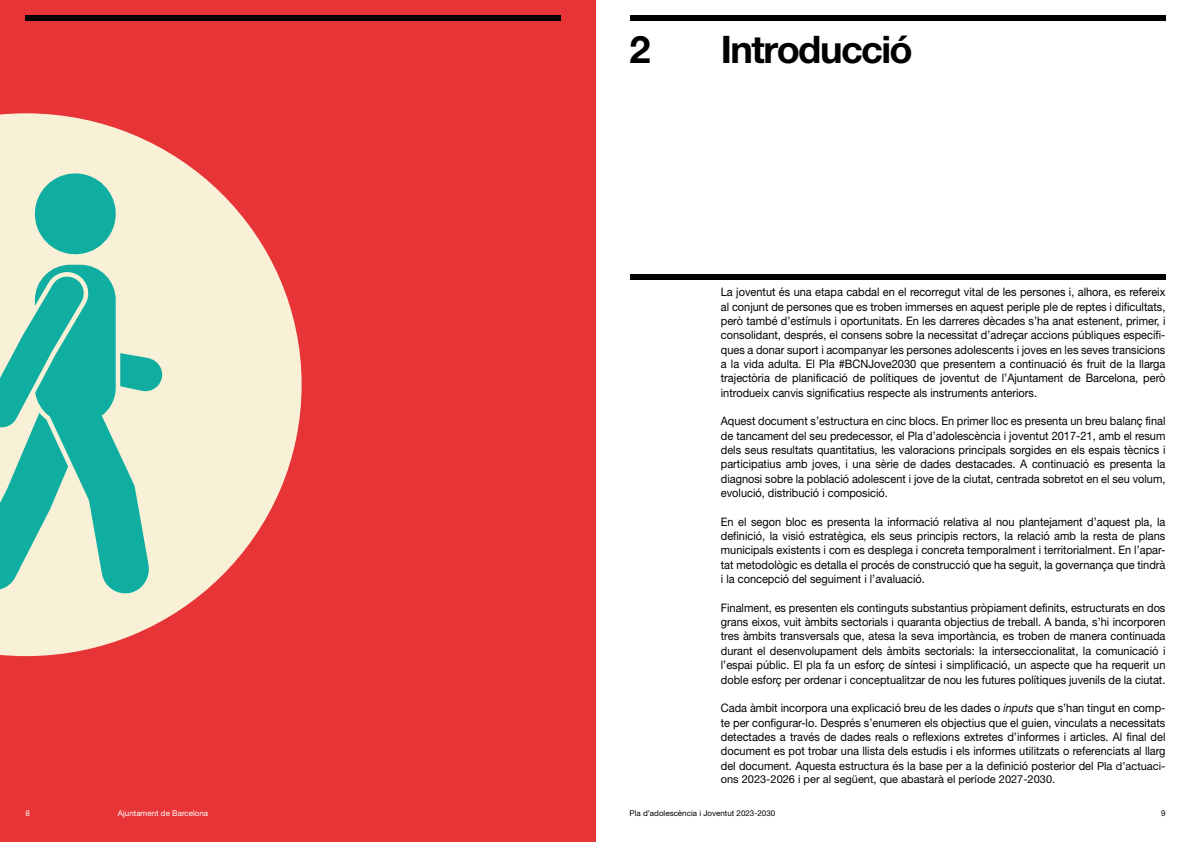
<style>
.page{position:relative;width:1191px;height:842px;background:#fff}
.page>*{position:absolute;margin:0;border:0;box-sizing:border-box;transform-origin:0 0}
.t1{font:700 38px "Helvetica Neue LT Std";letter-spacing:-.04em;color:#000}
.t2{font:11.7px/14.3px "Helvetica Neue LT Std";color:#000;text-align:justify;scale:.94 1}
.t3{font:11px "Helvetica Neue LT Std";color:#000}
.t4{font:8px "Helvetica Neue LT Std";color:#000}
.t5{font:8px "Helvetica Neue LT Std";color:#fff}
.s1{font-style:italic}
.s2{font-size:11px}
</style>
<div class="page">
<div style="left:629px;top:274px;width:536px;height:6px;background:#000"></div>
<div style="left:0;top:0;width:596px;height:842px;background:#e73436"></div>
<svg style="left:0;top:113px;width:302px;height:543px;fill:#f8f1d8"></svg>
<div style="left:35px;top:173px;width:81px;height:81px;background:#10aea1;border-radius:50%"></div>
<svg style="left:0;top:265px;width:163px;height:331px;background:#7bcdba"></svg>
<div style="left:629px;top:16px;width:536px;height:5px;background:#000"></div>
<div style="left:26px;top:16px;width:535px;height:5px;background:#000"></div>
<p class="t1" style="left:629px;top:26px;width:23px">2</p>
<p class="t1" style="left:721px;top:26px;width:193px">Introducció</p>
<p class="t2" style="left:721px;top:285px;width:474px">La joventut és una etapa cabdal en el recorregut vital de les persones i, alhora, es refereix al conjunt de persones que es troben immerses en aquest periple ple de reptes i dificultats, però també d’estímuls i oportunitats. En les darreres dècades s’ha anat estenent, primer, i consolidant, després, el consens sobre la necessitat d’adreçar accions públiques específi&shy;ques a donar suport i acompanyar les persones adolescents i joves en les seves transicions a la vida adulta. El Pla #BCNJove2030 que presentem a continuació és fruit de la llarga trajectòria de planificació de polítiques de joventut de l’Ajuntament de Barcelona, però introdueix canvis significatius respecte als instruments anteriors.</p>
<p class="t2" style="left:721px;top:414px;width:474px">Aquest document s’estructura en cinc blocs. En primer lloc es presenta un breu balanç final de tancament del seu predecessor, el Pla d’adolescència i joventut 2017-21, amb el resum dels seus resultats quantitatius, les valoracions principals sorgides en els espais tècnics i participatius amb joves, i una sèrie de dades destacades. A continuació es presenta la diagnosi sobre la població adolescent i jove de la ciutat, centrada sobretot en el seu volum, evolució, distribució i composició.</p>
<p class="t2" style="left:721px;top:514px;width:474px">En el segon bloc es presenta la informació relativa al nou plantejament d’aquest pla, la definició, la visió estratègica, els seus principis rectors, la relació amb la resta de plans municipals existents i com es desplega i concreta temporalment i territorialment. En l’apar&shy;tat metodològic es detalla el procés de construcció que ha seguit, la governança que tindrà i la concepció del seguiment i l’avaluació.</p>
<p class="t2" style="left:721px;top:600px;width:474px">Finalment, es presenten els continguts substantius pròpiament definits, estructurats en dos grans eixos, vuit àmbits sectorials i quaranta objectius de treball. A banda, s’hi incorporen tres àmbits transversals que, atesa la seva importància, es troben de manera continuada durant el desenvolupament dels àmbits sectorials: la interseccionalitat, la comunicació i l’espai públic. El pla fa un esforç de síntesi i simplificació, un aspecte que ha requerit un doble esforç per ordenar i conceptualitzar de nou les futures polítiques juvenils de la ciutat.</p>
<p class="t2" style="left:721px;top:701px;width:474px">Cada àmbit incorpora una explicació breu de les dades o <span class="s1">inputs</span> que s’han tingut en comp&shy;te per configurar-lo. Després s’enumeren els objectius que el guien, vinculats a necessitats detectades a través de dades reals o reflexions extretes d’informes i articles. Al final del document es pot trobar una llista dels estudis i els informes utilitzats o referenciats al llarg del document. Aquesta estructura és la base per a la definició posterior del <span class="s2">Pla d’actuaci-</span></p>
<p class="t3" style="left:721px;top:773px;width:336px">ons 2023-2026 i per al següent, que abastarà el període 2027-2030.</p>
<p class="t5" style="left:26px;top:808px;width:6px">8</p>
<p class="t5" style="left:118px;top:809px;width:92px">Ajuntament de Barcelona</p>
<p class="t4" style="left:629px;top:809px;width:147px">Pla d’adolescència i Joventut 2023-2030</p>
<p class="t4" style="left:1161px;top:808px;width:6px">9</p>
</div>
